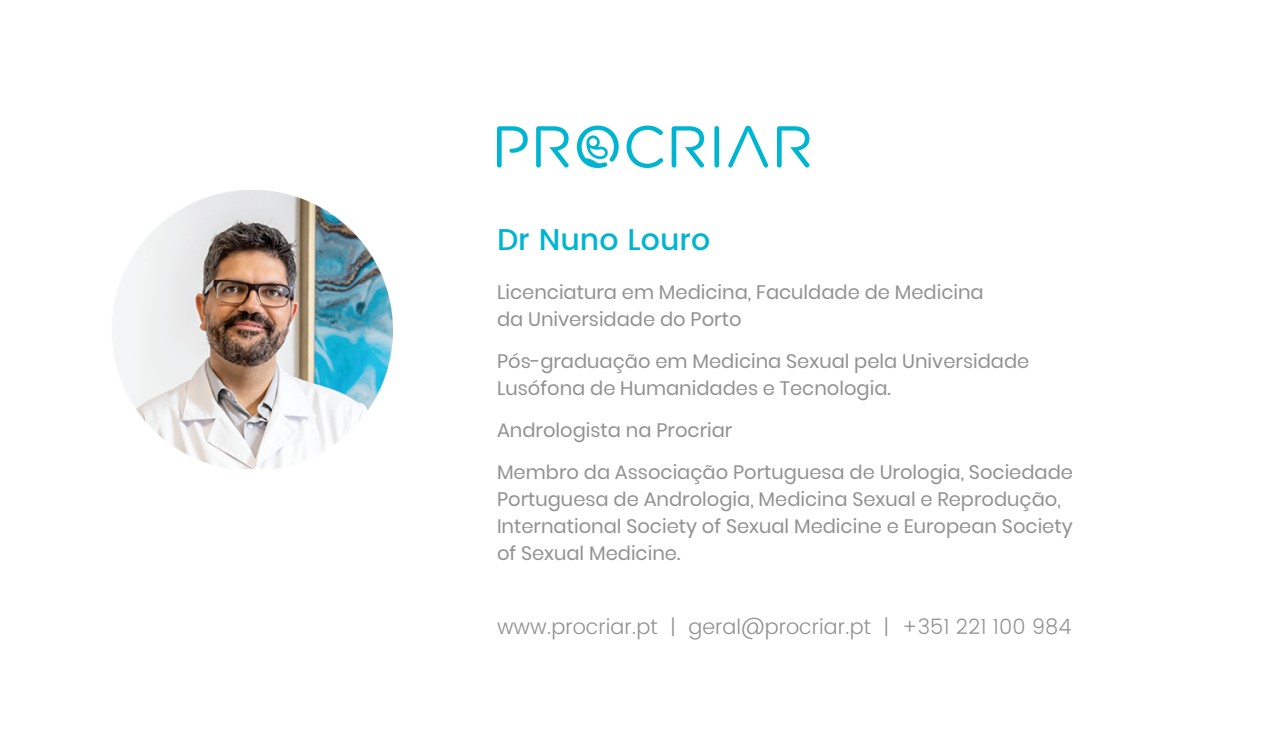
<style>
.page{position:relative;width:1263px;height:755px;background:#fff}
.page>*{position:absolute;margin:0;border:0;box-sizing:border-box;transform-origin:0 0}
.t1{font:500 30px "Poppins";color:#00b5d1}
.t2{font:300 21px "Poppins";color:#919191}
.t3{font:19.5px/27px "Poppins";color:#919191}
</style>
<div class="page">
<img style="left:112px;top:190px;width:280px;height:278px">
<svg style="left:497px;top:126px;width:312px;height:42px"></svg>
<h1 class="t1" style="left:497px;top:217px;width:215px">Dr Nuno Louro</h1>
<p class="t3" style="left:497px;top:278px;width:488px">Licenciatura em Medicina, Faculdade de Medicina da Universidade do Porto</p>
<p class="t3" style="left:497px;top:347px;width:534px">Pós-graduação em Medicina Sexual pela Universidade<br>Lusófona de Humanidades e Tecnologia.</p>
<p class="t3" style="left:497px;top:409px;width:577px;line-height:42px">Andrologista na Procriar<br>Membro da Associação Portuguesa de Urologia, Sociedade</p>
<p class="t3" style="left:497px;top:485px;width:577px">Portuguesa de Andrologia, Medicina Sexual e Reprodução,<br>International Society of Sexual Medicine e European Society of Sexual Medicine.</p>
<p class="t2" style="left:497px;top:612px;width:576px">www.procriar.pt | geral@procriar.pt | +351 221 100 984</p>
</div>
